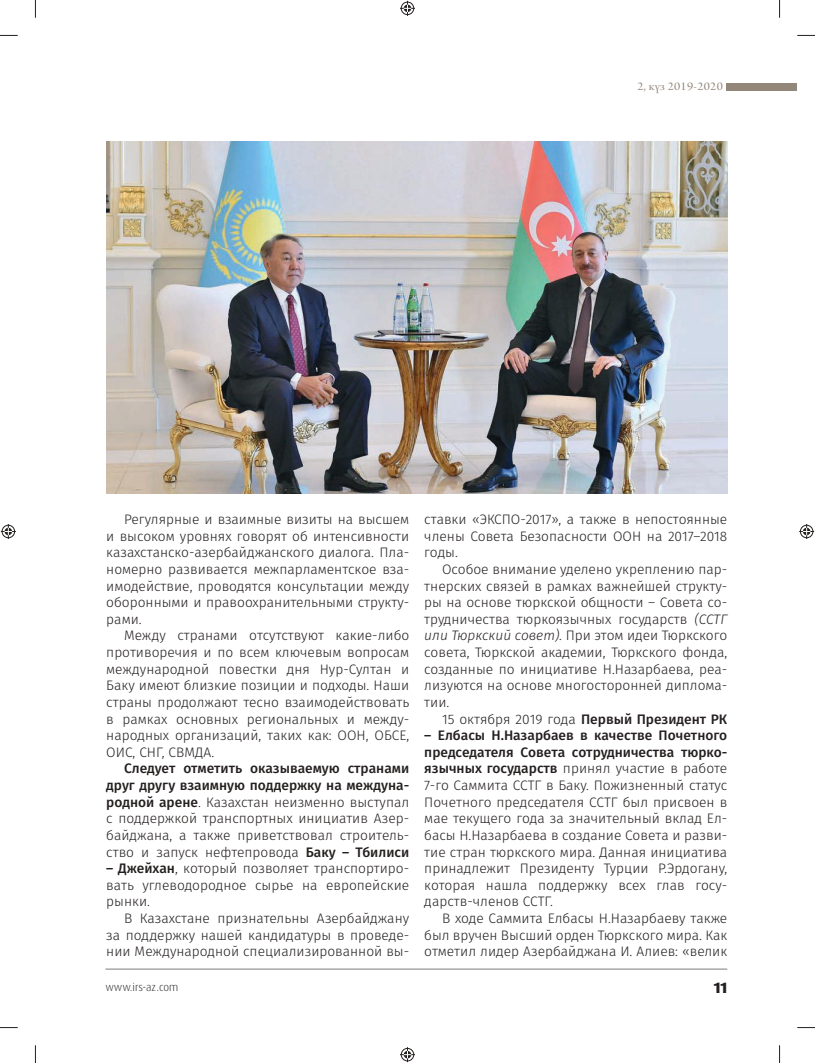
<style>
.page{position:relative;width:815px;height:1063px;background:#fff}
.page>*{position:absolute;margin:0;border:0;box-sizing:border-box;transform-origin:0 0}
.t1{font:800 15px "Dax Pro";color:#241f1f}
.t2{font:300 13.75px/16.6px "Fira Sans";color:#241f1f;text-align:justify}
.t3{font:12.5px "Arno Pro Display";letter-spacing:.02em;color:#93877a;scale:1.1 1}
.t4{font:300 11.25px "Dax Pro";color:#241f1f}
.s1{font-weight:500}
.s2{font-style:italic}
</style>
<div class="page">
<hr style="left:105px;top:969px;width:622px;height:1px;background:#7d7c7e">
<div style="left:726px;top:83px;width:71px;height:8px;background:#93877a"></div>
<img style="left:106px;top:142px;width:621px;height:352px">
<svg style="left:0;top:35px;width:18px;height:1px"></svg>
<svg style="left:797px;top:35px;width:18px;height:1px"></svg>
<svg style="left:0;top:1027px;width:18px;height:1px"></svg>
<svg style="left:797px;top:1027px;width:18px;height:1px"></svg>
<svg style="left:35px;top:0;width:1px;height:18px"></svg>
<svg style="left:35px;top:1045px;width:1px;height:18px"></svg>
<svg style="left:779px;top:0;width:1px;height:18px"></svg>
<svg style="left:779px;top:1045px;width:1px;height:18px"></svg>
<svg style="left:400px;top:1px;width:15px;height:15px"></svg>
<svg style="left:400px;top:1047px;width:15px;height:15px"></svg>
<svg style="left:1px;top:524px;width:15px;height:15px"></svg>
<svg style="left:799px;top:524px;width:15px;height:15px"></svg>
<p class="t3" style="left:637px;top:79px;width:79px">2, күз 2019-2020</p>
<p class="t2" style="left:106px;top:512px;width:305px;text-indent:18px">Регулярные и взаимные визиты на высшем и высоком уровнях говорят об интенсивности казахстанско-азербайджанского диалога. Пла&shy;номерно развивается межпарламентское вза&shy;имодействие, проводятся консультации между оборонными и правоохранительными структу&shy;рами.</p>
<p class="t2" style="left:106px;top:628px;width:305px;text-indent:18px">Между странами отсутствуют какие-либо противоречия и по всем ключевым вопросам международной повестки дня Нур-Султан и Баку имеют близкие позиции и подходы. Наши страны продолжают тесно взаимодействовать в рамках основных региональных и между&shy;народных организаций, таких как: ООН, ОБСЕ, ОИС, СНГ, СВМДА.</p>
<p class="t2" style="left:106px;top:761px;width:305px;text-indent:18px"><span class="s1">Следует отметить оказываемую странами друг другу взаимную поддержку на междуна&shy;родной арене</span>. Казахстан неизменно выступал с поддержкой транспортных инициатив Азер&shy;байджана, а также приветствовал строитель&shy;ство и запуск нефтепровода <span class="s1">Баку – Тбилиси</span></p>
<p class="t2" style="left:106px;top:861px;width:304px"><span class="s1">– Джейхан</span>, который позволяет транспортиро&shy;вать углеводородное сырье на европейские рынки.</p>
<p class="t2" style="left:106px;top:911px;width:305px;text-indent:18px">В Казахстане признательны Азербайджану за поддержку нашей кандидатуры в проведе&shy;нии Международной специализированной вы-</p>
<p class="t2" style="left:424px;top:512px;width:304px">ставки «ЭКСПО-2017», а также в непостоянные члены Совета Безопасности ООН на 2017–2018 годы.</p>
<p class="t2" style="left:424px;top:562px;width:305px;text-indent:18px">Особое внимание уделено укреплению пар&shy;тнерских связей в рамках важнейшей структу&shy;ры на основе тюркской общности – Совета со&shy;трудничества тюркоязычных государств <span class="s2">(ССТГ или Тюркский совет).</span> При этом идеи Тюркского совета, Тюркской академии, Тюркского фонда, созданные по инициативе Н.Назарбаева, реа&shy;лизуются на основе многосторонней диплома&shy;тии.</p>
<p class="t2" style="left:442px;top:712px;width:287px">15 октября 2019 года <span class="s1">Первый Президент РК</span></p>
<p class="t2" style="left:424px;top:728px;width:305px"><span class="s1">– Елбасы Н.Назарбаев в качестве Почетного председателя Совета сотрудничества тюрко&shy;язычных государств</span> принял участие в работе 7-го Саммита ССТГ в Баку. Пожизненный статус Почетного председателя ССТГ был присвоен в мае текущего года за значительный вклад Ел&shy;басы Н.Назарбаева в создание Совета и разви&shy;тие стран тюркского мира. Данная инициатива принадлежит Президенту Турции Р.Эрдогану, которая нашла поддержку всех глав госу&shy;дарств-членов ССТГ.</p>
<p class="t2" style="left:424px;top:911px;width:305px;text-indent:18px">В ходе Саммита Елбасы Н.Назарбаеву также был вручен Высший орден Тюркского мира. Как отметил лидер Азербайджана И. Алиев: «велик</p>
<p class="t4" style="left:105px;top:982px;width:75px">www.irs-az.com</p>
<p class="t1" style="left:714px;top:981px;width:15px">11</p>
</div>
